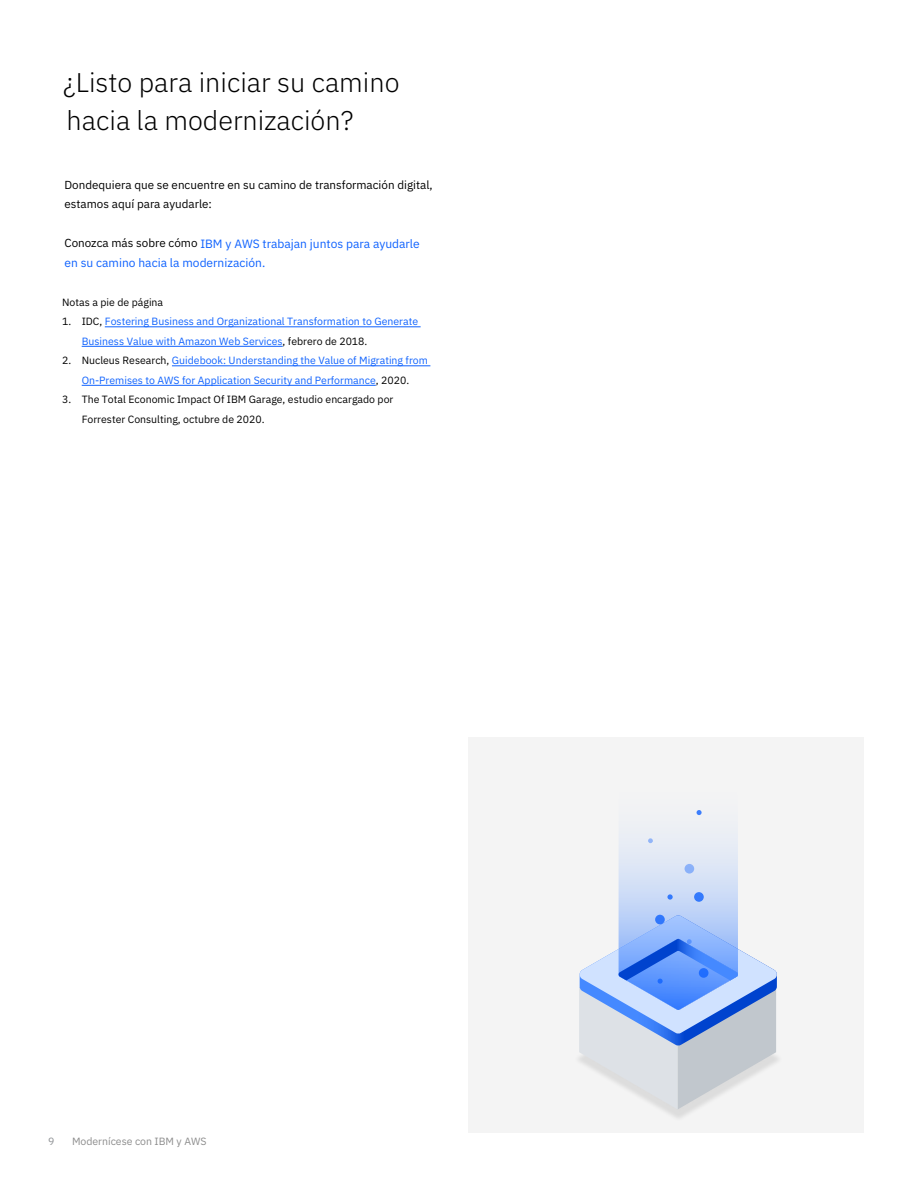
<style>
.page{position:relative;width:918px;height:1188px;background:#fff}
.page>*{position:absolute;margin:0;border:0;box-sizing:border-box;transform-origin:0 0}
.t1{font:300 27px/39px "IBM Plex Sans";color:#000}
.t2{font:12px/19.5px "IBM Plex Sans";color:#0f62fe}
.t3{font:11.7px/19.5px "IBM Plex Sans";color:#000}
.t4{font:10.5px/19.5px "IBM Plex Sans";color:#0f62fe}
.t5{font:10.5px/19.5px "IBM Plex Sans";color:#000}
.t6{font:10.5px "IBM Plex Sans";color:#8c8c8c}
.t7{font:10.5px "IBM Plex Sans";color:#8e9194}
.s1{font-size:11.7px;color:#000}
.s2{color:#000}
</style>
<div class="page">
<hr style="left:105px;top:326px;width:316px;height:1px;background:#0f62fe">
<hr style="left:82px;top:346px;width:201px;height:1px;background:#0f62fe">
<hr style="left:172px;top:365px;width:258px;height:1px;background:#0f62fe">
<hr style="left:82px;top:385px;width:294px;height:1px;background:#0f62fe">
<div style="left:468px;top:738px;width:395px;height:395px;background:#f4f4f4"></div>
<svg style="left:579px;top:810px;width:199px;height:299px"></svg>
<h1 class="t1" style="left:63px;top:60px;width:338px">¿Listo para iniciar su camino hacia la modernización?</h1>
<p class="t3" style="left:64px;top:174px;width:370px">Dondequiera que se encuentre en su camino de transformación digital, estamos aquí para ayudarle:</p>
<p class="t2" style="left:64px;top:233px;width:357px"><span class="s1">Conozca más sobre cómo</span> IBM y AWS trabajan juntos para ayudarle en su camino hacia la modernización.</p>
<p class="t5" style="left:62px;top:292px;width:102px">Notas a pie de página</p>
<p class="t4" style="left:82px;top:311px;width:338px;text-indent:-19px"><span class="s2">1. IDC,</span> Fostering Business and Organizational Transformation to Generate<br>Business Value with Amazon Web Services<span class="s2">, febrero de 2018.</span></p>
<p class="t4" style="left:62px;top:350px;width:367px;text-align:center"><span class="s2">2. Nucleus Research,</span> Guidebook: Understanding the Value of Migrating from<br>On-Premises to AWS for Application Security and Performance<span class="s2">, 2020.</span></p>
<p class="t5" style="left:82px;top:389px;width:313px;text-indent:-19px">3. The Total Economic Impact Of IBM Garage, estudio encargado por<br>Forrester Consulting, octubre de 2020.</p>
<p class="t7" style="left:48px;top:1133px;width:8px">9</p>
<p class="t6" style="left:72px;top:1133px;width:136px">Modernícese con IBM y AWS</p>
</div>
